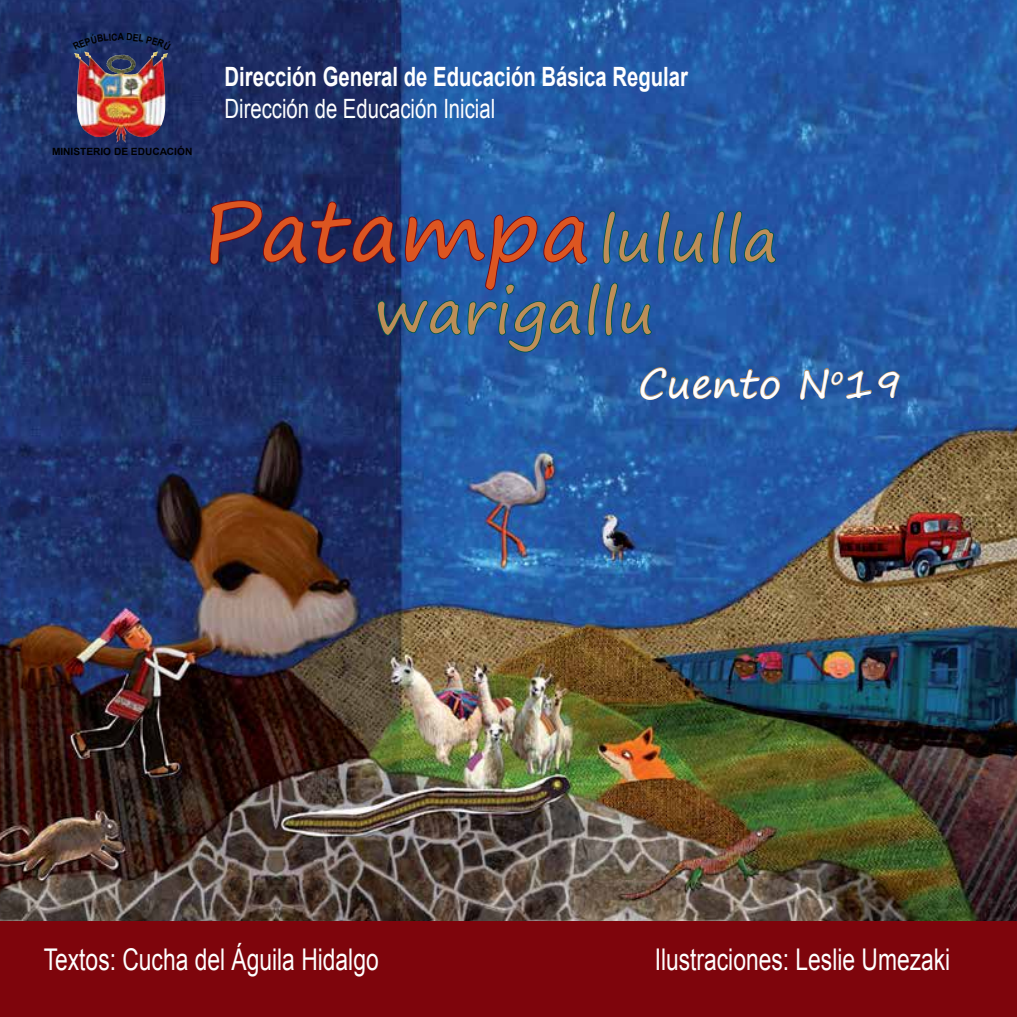
<style>
.page{position:relative;width:1017px;height:1017px;background:#fff}
.page>*{position:absolute;margin:0;border:0;box-sizing:border-box;transform-origin:0 0}
.t1{font:83.12px "Segoe Print";color:#dc5621}
.t2{font:59.85px "Segoe Print";color:#bd8e58}
.t3{font:39.9px "Segoe Print";color:#fff}
.t4{font:29.93px "Arial";color:#fff;scale:.76 1}
.t5{font:700 26.6px "Arial";color:#fff;scale:.76 1}
.t6{font:26.6px "Arial";color:#fff;scale:.76 1}
.t7{font:700 9.97px "Arial";color:#000}
.t8{font:700 9.97px "Arial";color:#000;scale:.86 1}
.s1{font-size:59.85px;color:#bd8e58}
</style>
<div class="page">
<img style="left:0;top:0;width:1017px;height:922px">
<div style="left:0;top:922px;width:1017px;height:95px;background:#7e050c"></div>
<svg style="left:640px;top:367px;width:140px;height:33px;background:#3c6299"></svg>
<svg style="left:800px;top:368px;width:72px;height:37px;background:#3b649c"></svg>
<svg style="left:878px;top:371px;width:22px;height:27px"></svg>
<img style="left:74px;top:51px;width:94px;height:92px">
<svg style="left:711px;top:210px;width:66px;height:75px;background:#1e5899"></svg>
<svg style="left:209px;top:192px;width:496px;height:165px;background:#234583"></svg>
<svg style="left:73px;top:33px;width:44px;height:17px"></svg>
<svg style="left:127px;top:33px;width:45px;height:17px"></svg>
<p class="t8" style="left:118px;top:30px;width:9px">A</p>
<p class="t7" style="left:52px;top:145px;width:142px">MINISTERIO DE EDUCACIÓN</p>
<p class="t5" style="left:225px;top:59px;width:611px">Dirección General de Educación Básica Regular</p>
<p class="t6" style="left:225px;top:91px;width:358px">Dirección de Educación Inicial</p>
<h1 class="t1" style="left:202px;top:157px;width:577px">Patampa<span class="s1">lululla</span></h1>
<h2 class="t2" style="left:374px;top:258px;width:283px">warigallu</h2>
<h3 class="t3" style="left:638px;top:348px;width:266px">Cuento N<sup>o</sup>19</h3>
<p class="t4" style="left:44px;top:940px;width:442px">Textos: Cucha del Águila Hidalgo</p>
<p class="t4" style="left:655px;top:940px;width:390px">Ilustraciones: Leslie Umezaki</p>
</div>
